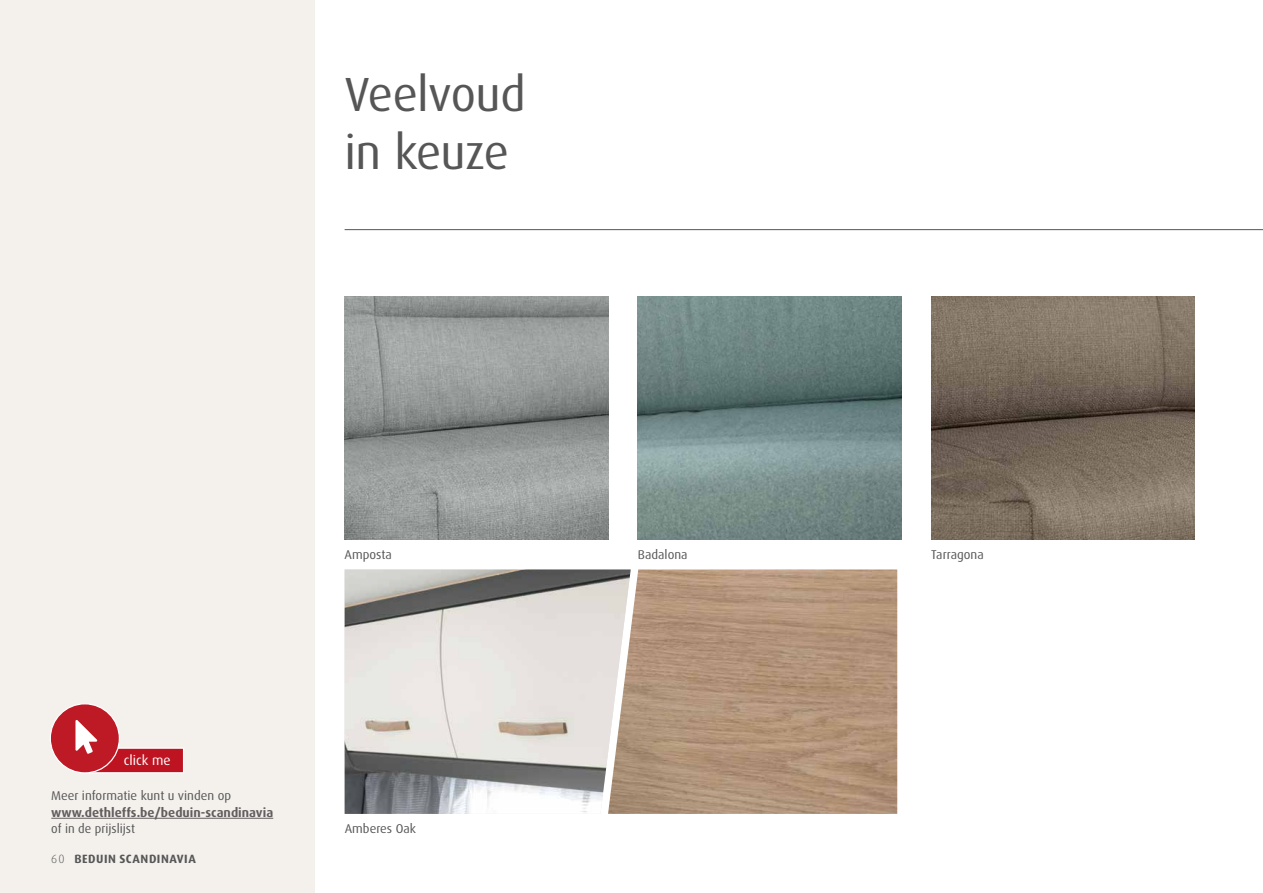
<style>
.page{position:relative;width:1263px;height:893px;background:#fff}
.page>*{position:absolute;margin:0;border:0;box-sizing:border-box;transform-origin:0 0}
.t1{font:48px/58.5px "Dax OT";letter-spacing:-.015em;color:#565656}
.t2{font:13.65px "Dax OT";color:#fff}
.t3{font:12.75px "Dax OT";color:#565656}
.t4{font:700 12.75px "Dax OT";color:#625e5f}
.t5{font:700 12px "Dax Pro";letter-spacing:.04em;color:#565656}
.s1{font-family:"Dax OT";font-weight:300}
</style>
<div class="page">
<img style="left:638px;top:296px;width:263px;height:244px">
<img style="left:931px;top:296px;width:264px;height:244px">
<img style="left:345px;top:296px;width:263px;height:244px">
<div style="left:0;top:0;width:315px;height:893px;background:#f4f1ed"></div>
<img style="left:345px;top:569px;width:263px;height:245px">
<img style="left:608px;top:569px;width:289px;height:245px">
<hr style="left:345px;top:229px;width:918px;height:1px;background:#565656">
<div style="left:50px;top:704px;width:69px;height:69px;background:#bd1a26;border-radius:50%"></div>
<svg style="left:75px;top:720px;width:109px;height:53px"></svg>
<hr style="left:51px;top:818px;width:222px;height:1px;background:#625e5f">
<h1 class="t1" style="left:344px;top:66px;width:183px">Veelvoud in keuze</h1>
<p class="t3" style="left:345px;top:547px;width:49px">Amposta</p>
<p class="t3" style="left:638px;top:547px;width:51px">Badalona</p>
<p class="t3" style="left:931px;top:547px;width:54px">Tarragona</p>
<p class="t2" style="left:124px;top:752px;width:48px">click me</p>
<p class="t3" style="left:51px;top:788px;width:181px">Meer informatie kunt u vinden op</p>
<p class="t4" style="left:51px;top:804px;width:223px">www.dethleffs.be/beduin-scandinavia</p>
<p class="t3" style="left:51px;top:821px;width:85px">of in de prijslijst</p>
<p class="t5" style="left:51px;top:851px;width:146px"><span class="s1">60</span> BEDUIN SCANDINAVIA</p>
<p class="t3" style="left:345px;top:821px;width:73px">Amberes Oak</p>
</div>
